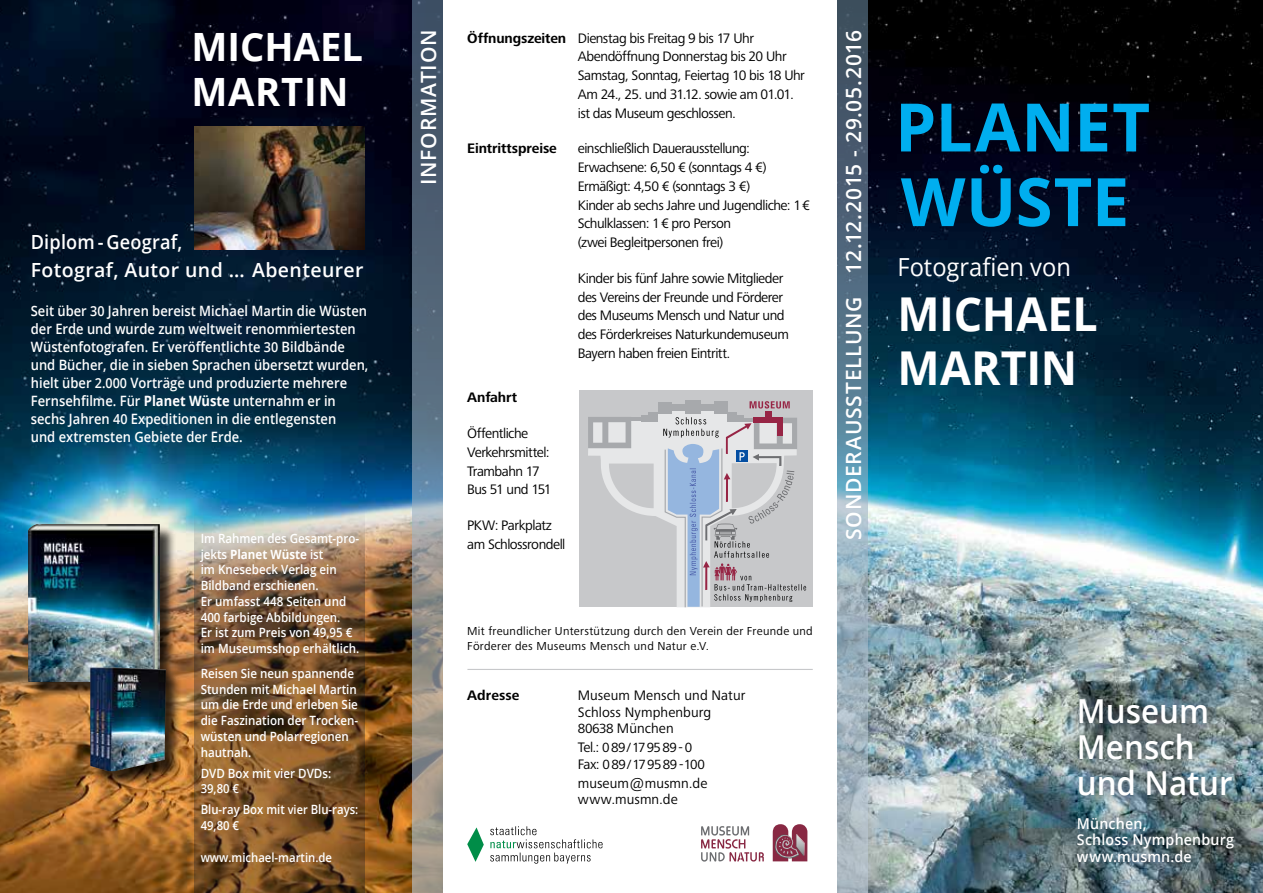
<style>
.page{position:relative;width:1263px;height:893px;background:#fff}
.page>*{position:absolute;margin:0;border:0;box-sizing:border-box;transform-origin:0 0}
.t1{font:700 66.9px/74.7px "Open Sans";letter-spacing:.005em;color:#00aeef}
.t2{font:700 46.65px/54.4px "Open Sans";letter-spacing:-.005em;color:#fff;scale:.96 1}
.t3{font:700 39px/45px "Open Sans";color:#fff}
.t4{font:600 33px/35.7px "Open Sans";color:#fff;scale:.95 1}
.t5{font:24.9px "Open Sans";color:#fff;scale:.95 1}
.t6{font:600 21px "Open Sans";letter-spacing:.03em;color:#fff}
.t7{font:600 19.5px/27.8px "Open Sans";letter-spacing:.02em;color:#fff;scale:.93 1}
.t8{font:600 15px/16.5px "Open Sans";letter-spacing:.01em;color:#fff;scale:.95 1}
.t9{font:14.25px/18.8px "Frutiger Next Pro";letter-spacing:-.035em;color:#000}
.t10{font:600 14.25px/18px "Open Sans";color:#fff;scale:.91 1}
.t11{font:14.25px/16.5px "Frutiger Next Pro";letter-spacing:.005em;color:#000}
.t12{font:700 14.25px "Frutiger Next Pro";letter-spacing:-.01em;color:#000}
.t13{font:13.8px/16.5px "Frutiger Next Pro";letter-spacing:-.03em;color:#000}
.t14{font:600 12.75px/15.8px "Open Sans";color:#fff;scale:.91 1}
.t15{font:600 12.75px "Open Sans";color:#fff;scale:.89 1}
.t16{font:600 12.45px "Open Sans";color:#fff;scale:.91 1}
.t17{font:12px/15px "Frutiger Next Pro";letter-spacing:.025em;color:#000}
.s1{font-size:13.8px}
.s2{font-weight:700}
.s3{font-size:12.3px}
.s4{font-size:14.25px}
</style>
<div class="page">
<img style="left:0;top:0;width:412px;height:893px">
<svg style="left:412px;top:0;width:30px;height:893px;background:#717a83"></svg>
<img style="left:867px;top:0;width:396px;height:893px">
<svg style="left:838px;top:0;width:29px;height:893px;background:#748c9d"></svg>
<div style="left:1068px;top:690px;width:175px;height:181px;background:#000e21;opacity:.57"></div>
<svg style="left:490px;top:826px;width:112px;height:38px"></svg>
<svg style="left:467px;top:827px;width:17px;height:35px"></svg>
<svg style="left:773px;top:824px;width:34px;height:37px"></svg>
<svg style="left:701px;top:826px;width:63px;height:36px"></svg>
<div style="left:579px;top:390px;width:234px;height:217px;background:#c7c8ca"></div>
<div style="left:685px;top:400px;width:15px;height:14px;background:#a7a9ac"></div>
<svg style="left:588px;top:401px;width:218px;height:207px"></svg>
<hr style="left:467px;top:669px;width:346px;height:1px;background:#c7c8ca">
<img style="left:194px;top:478px;width:171px;height:415px">
<img style="left:194px;top:126px;width:171px;height:123px">
<div style="left:29px;top:525px;width:148px;height:174px;background:#000;opacity:.75"></div>
<img style="left:28px;top:524px;width:132px;height:158px">
<div style="left:91px;top:668px;width:92px;height:120px;background:#000;opacity:.75"></div>
<img style="left:90px;top:667px;width:76px;height:104px">
<h3 class="t3" style="left:191px;top:24px;width:173px">MICHAEL<br>MARTIN</h3>
<h3 class="t7" style="left:31px;top:228px;width:359px">Diplom - Geograf,<br>Fotograf, Autor und … Abenteurer</h3>
<p class="t10" style="left:31px;top:302px;width:372px">Seit über <span class="s1">30</span> Jahren bereist Michael Martin die Wüsten der Erde und wurde zum weltweit renommiertesten Wüstenfotografen. Er veröffentlichte <span class="s1">30</span> Bildbände und Bücher, die in sieben Sprachen übersetzt wurden, hielt über <span class="s1">2.000</span> Vorträge und produzierte mehrere Fernsehfilme. Für <span class="s2">Planet Wüste</span> unternahm er in sechs Jahren <span class="s1">40</span> Expeditionen in die entlegensten<br>und extremsten Gebiete der Erde.</p>
<p class="t14" style="left:201px;top:530px;width:176px">Im Rahmen des Gesamt-pro&shy;jekts <span class="s2">Planet Wüste</span> ist<br>im Knesebeck Verlag ein<br>Bildband erschienen.<br>Er umfasst 448 Seiten und<br>400 farbige Abbildungen.<br>Er ist zum Preis von 49,95 € im Museumsshop erhältlich.</p>
<p class="t14" style="left:201px;top:665px;width:175px">Reisen Sie neun spannende<br>Stunden mit Michael Martin um die Erde und erleben Sie die Faszination der Trocken&shy;wüsten und Polarregionen hautnah.</p>
<p class="t14" style="left:201px;top:765px;width:145px">DVD Box mit vier DVDs:</p>
<p class="t16" style="left:201px;top:780px;width:44px">39,80 €</p>
<p class="t15" style="left:201px;top:801px;width:179px">Blu-ray Box mit <span class="s3">vier</span> Blu-rays:</p>
<p class="t16" style="left:201px;top:817px;width:44px">49,80 €</p>
<p class="t16" style="left:201px;top:848px;width:146px">www.michael-martin.de</p>
<p class="t9" style="left:578px;top:28px;width:229px;text-indent:-111px"><span class="s2">Öffnungszeiten</span> Dienstag bis Freitag 9 bis 17 Uhr Abendöffnung Donnerstag bis 20 Uhr Samstag, Sonntag, Feiertag 10 bis 18 Uhr Am 24., 25. und 31.12. sowie am 01.01. ist das Museum geschlossen.</p>
<p class="t12" style="left:467px;top:140px;width:91px">Eintrittspreise</p>
<p class="t9" style="left:578px;top:139px;width:234px">einschließlich Dauerausstellung:<br>Erwachsene: 6,50 € (sonntags 4 €)<br>Ermäßigt: 4,50 € (sonntags 3 €)<br>Kinder ab sechs Jahre und Jugendliche: 1 € Schulklassen: 1 € pro Person<br>(zwei Begleitpersonen frei)</p>
<p class="t9" style="left:578px;top:269px;width:213px">Kinder bis fünf Jahre sowie Mitglieder des Vereins der Freunde und Förderer des Museums Mensch und Natur und des Förderkreises Naturkundemuseum Bayern haben freien Eintritt.</p>
<p class="t12" style="left:467px;top:390px;width:51px">Anfahrt</p>
<p class="t9" style="left:467px;top:424px;width:86px">Öffentliche<br>Verkehrsmittel:<br>Trambahn 17<br>Bus 51 und 151</p>
<p class="t9" style="left:467px;top:516px;width:100px">PKW: Parkplatz am Schlossrondell</p>
<h3 class="t6" style="left:414px;top:185px;width:156px;rotate:-90deg">INFORMATION</h3>
<h3 class="t6" style="left:839px;top:540px;width:512px;rotate:-90deg">SONDERAUSSTELLUNG 12.12.2015 - 29.05.2016</h3>
<p class="t17" style="left:467px;top:624px;width:347px">Mit freundlicher Unterstützung durch den Verein der Freunde und<br>Förderer des Museums Mensch und Natur e.V.</p>
<p class="t12" style="left:467px;top:688px;width:54px">Adresse</p>
<p class="t11" style="left:578px;top:687px;width:169px">Museum Mensch und Natur<br>Schloss Nymphenburg<br><span class="s1">80638</span> München</p>
<p class="t13" style="left:578px;top:739px;width:129px"><span class="s4">Tel.:</span> 089/179589- 0<br><span class="s4">Fax:</span> 089/179589-100</p>
<p class="t11" style="left:578px;top:774px;width:131px">museum<span class="s1">@</span>musmn.de www.musmn.de</p>
<h1 class="t1" style="left:895px;top:88px;width:256px">PLANET<br>WÜSTE</h1>
<h3 class="t5" style="left:897px;top:250px;width:184px">Fotografien von</h3>
<h2 class="t2" style="left:897px;top:286px;width:210px">MICHAEL<br>MARTIN</h2>
<h3 class="t4" style="left:1077px;top:693px;width:165px">Museum<br>Mensch und Natur</h3>
<p class="t8" style="left:1077px;top:814px;width:167px">München,<br>Schloss Nymphenburg www.musmn.de</p>
</div>
